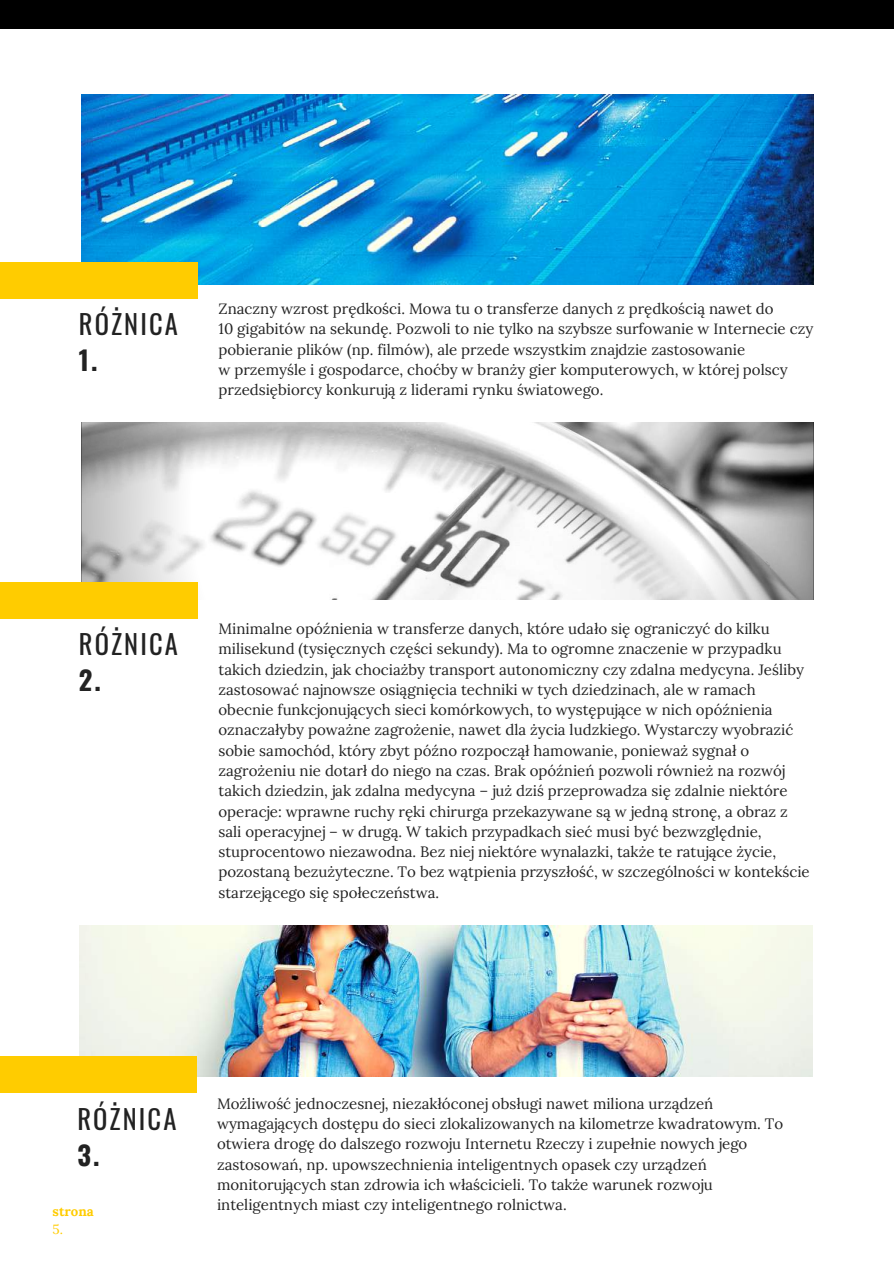
<style>
.page{position:relative;width:894px;height:1264px;background:#fff}
.page>*{position:absolute;margin:0;border:0;box-sizing:border-box;transform-origin:0 0}
.t1{font:26.55px "Oswald";letter-spacing:.08em;color:#222}
.t2{font:700 26.55px "Oswald";color:#222}
.t3{font:15px/20.2px "Lora";color:#222}
.t4{font:700 13.2px "Lora";color:#fc0}
.t5{font:13.2px "Lora";color:#fc0}
</style>
<div class="page">
<img style="left:81px;top:95px;width:732px;height:190px">
<div style="left:0;top:262px;width:198px;height:36px;background:#fc0"></div>
<div style="left:0;top:0;width:893px;height:29px;background:#000"></div>
<svg style="left:81px;top:422px;width:732px;height:178px"></svg>
<div style="left:0;top:582px;width:198px;height:36px;background:#fc0"></div>
<img style="left:80px;top:925px;width:731px;height:151px">
<div style="left:0;top:1056px;width:196px;height:36px;background:#fc0"></div>
<h1 class="t1" style="left:79px;top:304px;width:101px">RÓŻNICA</h1>
<h1 class="t2" style="left:79px;top:340px;width:20px">1.</h1>
<p class="t3" style="left:218px;top:298px;width:596px">Znaczny wzrost prędkości. Mowa tu o transferze danych z prędkością nawet do<br>10 gigabitów na sekundę. Pozwoli to nie tylko na szybsze surfowanie w Internecie czy pobieranie plików (np. filmów), ale przede wszystkim znajdzie zastosowanie<br>w przemyśle i gospodarce, choćby w branży gier komputerowych, w której polscy przedsiębiorcy konkurują z liderami rynku światowego.</p>
<h1 class="t1" style="left:79px;top:623px;width:101px">RÓŻNICA</h1>
<h1 class="t2" style="left:79px;top:659px;width:24px">2.</h1>
<p class="t3" style="left:218px;top:618px;width:592px">Minimalne opóźnienia w transferze danych, które udało się ograniczyć do kilku milisekund (tysięcznych części sekundy). Ma to ogromne znaczenie w przypadku takich dziedzin, jak chociażby transport autonomiczny czy zdalna medycyna. Jeśliby zastosować najnowsze osiągnięcia techniki w tych dziedzinach, ale w ramach obecnie funkcjonujących sieci komórkowych, to występujące w nich opóźnienia oznaczałyby poważne zagrożenie, nawet dla życia ludzkiego. Wystarczy wyobrazić sobie samochód, który zbyt późno rozpoczął hamowanie, ponieważ sygnał o zagrożeniu nie dotarł do niego na czas. Brak opóźnień pozwoli również na rozwój takich dziedzin, jak zdalna medycyna – już dziś przeprowadza się zdalnie niektóre operacje: wprawne ruchy ręki chirurga przekazywane są w jedną stronę, a obraz z sali operacyjnej – w drugą. W takich przypadkach sieć musi być bezwzględnie, stuprocentowo niezawodna. Bez niej niektóre wynalazki, także te ratujące życie, pozostaną bezużyteczne. To bez wątpienia przyszłość, w szczególności w kontekście starzejącego się społeczeństwa.</p>
<h1 class="t1" style="left:77px;top:1098px;width:101px">RÓŻNICA</h1>
<h1 class="t2" style="left:77px;top:1134px;width:24px">3.</h1>
<p class="t4" style="left:53px;top:1203px;width:43px">strona</p>
<p class="t5" style="left:53px;top:1221px;width:12px">5.</p>
<p class="t3" style="left:217px;top:1093px;width:567px">Możliwość jednoczesnej, niezakłóconej obsługi nawet miliona urządzeń wymagających dostępu do sieci zlokalizowanych na kilometrze kwadratowym. To otwiera drogę do dalszego rozwoju Internetu Rzeczy i zupełnie nowych jego zastosowań, np. upowszechnienia inteligentnych opasek czy urządzeń monitorujących stan zdrowia ich właścicieli. To także warunek rozwoju inteligentnych miast czy inteligentnego rolnictwa.</p>
</div>
